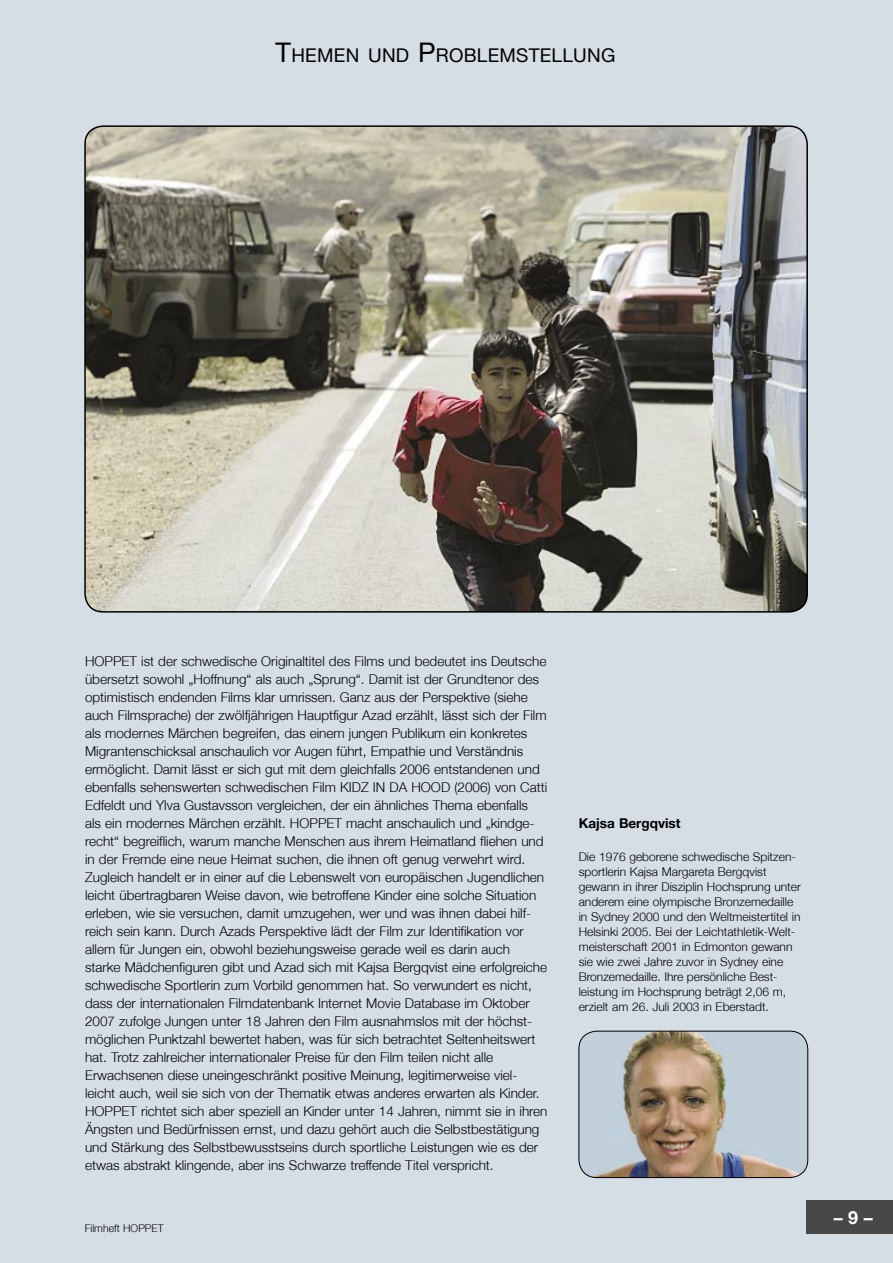
<style>
.page{position:relative;width:893px;height:1263px;background:#d5dde5}
.page>*{position:absolute;margin:0;border:0;box-sizing:border-box;transform-origin:0 0}
.Headline_1{font:18.9px "Helvetica Neue LT";letter-spacing:.015em;color:#000}
.t1{font:700 18px "Helvetica Neue";color:#fff}
.Fließtext{font:300 13.5px/18px "Helvetica Neue";color:#000}
.Glossar_Headline{font:700 13.5px "Helvetica Neue";color:#000}
.Glossar_Fließtext{font:300 12px/15px "Helvetica Neue";color:#000}
.t2{font:300 10.65px "Helvetica Neue";color:#000}
.s1{font-size:27px}
</style>
<div class="page">
<div style="left:806px;top:1200px;width:87px;height:34px;background:#484848"></div>
<svg style="left:84px;top:125px;width:724px;height:487px;background:#939085"></svg>
<img style="left:578px;top:1030px;width:230px;height:147px">
<p class="Headline_1" style="left:276px;top:44px;width:341px"><span class="s1">T</span>HEMEN UND <span class="s1">P</span>ROBLEMSTELLUNG</p>
<p class="Fließtext" style="left:85px;top:652px;width:464px">HOPPET ist der schwedische Originaltitel des Films und bedeutet ins Deutsche übersetzt sowohl „Hoffnung“ als auch „Sprung“. Damit ist der Grundtenor des optimistisch endenden Films klar umrissen. Ganz aus der Perspektive (siehe auch Filmsprache) der zwölfjährigen Hauptfigur Azad erzählt, lässt sich der Film als modernes Märchen begreifen, das einem jungen Publikum ein konkretes Migrantenschicksal anschaulich vor Augen führt, Empathie und Verständnis ermöglicht. Damit lässt er sich gut mit dem gleichfalls 2006 entstandenen und ebenfalls sehenswerten schwedischen Film KIDZ IN DA HOOD (2006) von Catti Edfeldt und Ylva Gustavsson vergleichen, der ein ähnliches Thema ebenfalls<br>als ein modernes Märchen erzählt. HOPPET macht anschaulich und „kindge&shy;recht“ begreiflich, warum manche Menschen aus ihrem Heimatland fliehen und in der Fremde eine neue Heimat suchen, die ihnen oft genug verwehrt wird.<br>Zugleich handelt er in einer auf die Lebenswelt von europäischen Jugendlichen leicht übertragbaren Weise davon, wie betroffene Kinder eine solche Situation erleben, wie sie versuchen, damit umzugehen, wer und was ihnen dabei hilf&shy;reich sein kann. Durch Azads Perspektive lädt der Film zur Identifikation vor allem für Jungen ein, obwohl beziehungsweise gerade weil es darin auch starke Mädchenfiguren gibt und Azad sich mit Kajsa Bergqvist eine erfolgreiche schwedische Sportlerin zum Vorbild genommen hat. So verwundert es nicht, dass der internationalen Filmdatenbank Internet Movie Database im Oktober 2007 zufolge Jungen unter 18 Jahren den Film ausnahmslos mit der höchst&shy;möglichen Punktzahl bewertet haben, was für sich betrachtet Seltenheitswert hat. Trotz zahlreicher internationaler Preise für den Film teilen nicht alle Erwachsenen diese uneingeschränkt positive Meinung, legitimerweise viel&shy;leicht auch, weil sie sich von der Thematik etwas anderes erwarten als Kinder.<br>HOPPET richtet sich aber speziell an Kinder unter 14 Jahren, nimmt sie in ihren Ängsten und Bedürfnissen ernst, und dazu gehört auch die Selbstbestätigung und Stärkung des Selbstbewusstseins durch sportliche Leistungen wie es der etwas abstrakt klingende, aber ins Schwarze treffende Titel verspricht.</p>
<p class="t2" style="left:85px;top:1221px;width:80px">Filmheft HOPPET</p>
<p class="Glossar_Headline" style="left:579px;top:815px;width:103px">Kajsa Bergqvist</p>
<p class="Glossar_Fließtext" style="left:579px;top:849px;width:224px">Die 1976 geborene schwedische Spitzen&shy;sportlerin Kajsa Margareta Bergqvist gewann in ihrer Disziplin Hochsprung unter anderem eine olympische Bronzemedaille in Sydney 2000 und den Weltmeistertitel in Helsinki 2005. Bei der Leichtathletik-Welt&shy;meisterschaft 2001 in Edmonton gewann sie wie zwei Jahre zuvor in Sydney eine Bronzemedaille. Ihre persönliche Best&shy;leistung im Hochsprung beträgt 2,06 m, erzielt am 26. Juli 2003 in Eberstadt.</p>
<h2 class="t1" style="left:834px;top:1206px;width:41px">– 9 –</h2>
</div>
